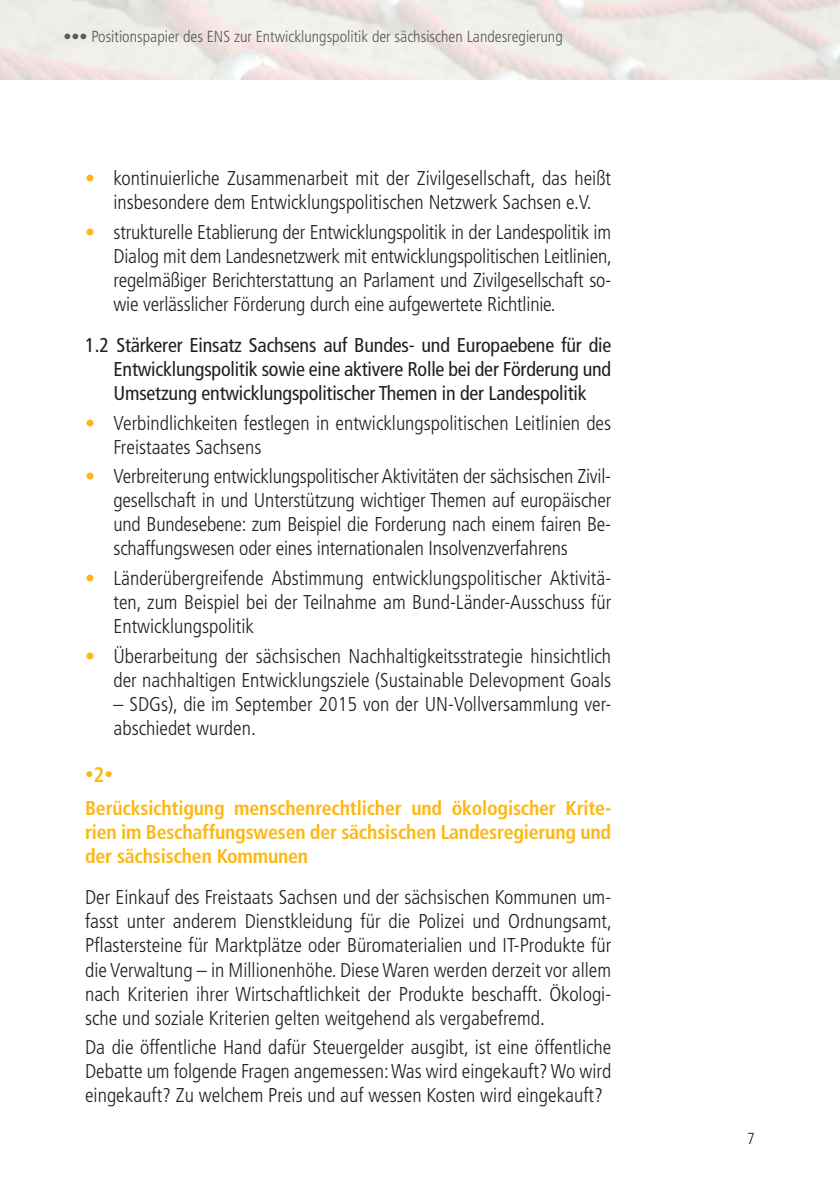
<style>
.page{position:relative;width:840px;height:1191px;background:#fff}
.page>*{position:absolute;margin:0;border:0;box-sizing:border-box;transform-origin:0 0}
.t1{font:24px "Times New Roman";color:#fcb814}
.t2{font:300 condensed 20px/24px "Frutiger";color:#231f20;text-align:justify}
.t3{font:condensed 20px/24px "Frutiger";letter-spacing:-.01em;color:#231f20;text-align:justify}
.t4{font:700 condensed 20px/24px "Frutiger";letter-spacing:-.01em;color:#fcb814;text-align:justify}
.t5{font:300 condensed 16px "Frutiger";color:#57585a}
.t6{font:300 condensed 16px "Frutiger";color:#231f20}
.s1{color:#fcb814}
.s2{font-family:"Frutiger";font-weight:700;font-stretch:condensed;font-size:21px}
</style>
<div class="page">
<p class="t5" style="left:63px;top:28px;width:500px">••• Positionspapier des ENS zur Entwicklungspolitik der sächsischen Landesregierung</p>
<p class="t2" style="left:85px;top:166px;width:527px;text-align:center"><span class="s1">•</span> kontinuierliche Zusammenarbeit mit der Zivilgesellschaft, das heißt insbesondere dem Entwicklungspolitischen Netzwerk Sachsen e.V.</p>
<p class="t2" style="left:113px;top:220px;width:499px;text-indent:-28px"><span class="s1">•</span> strukturelle Etablierung der Entwicklungspolitik in der Landespolitik im Dialog mit dem Landesnetzwerk mit entwicklungspolitischen Leitlinien, regelmäßiger Berichterstattung an Parlament und Zivilgesellschaft so&shy;wie verlässlicher Förderung durch eine aufgewertete Richtlinie.</p>
<p class="t3" style="left:113px;top:333px;width:499px;text-indent:-28px">1.2 Stärkerer Einsatz Sachsens auf Bundes- und Europaebene für die Entwicklungspolitik sowie eine aktivere Rolle bei der Förderung und Umsetzung entwicklungspolitischer Themen in der Landespolitik</p>
<p class="t2" style="left:113px;top:411px;width:499px;text-indent:-28px"><span class="s1">•</span> Verbindlichkeiten festlegen in entwicklungspolitischen Leitlinien des<br>Freistaates Sachsens</p>
<p class="t2" style="left:113px;top:464px;width:499px;text-indent:-28px"><span class="s1">•</span> Verbreiterung entwicklungspolitischer Aktivitäten der sächsischen Zivil&shy;gesellschaft in und Unterstützung wichtiger Themen auf europäischer und Bundesebene: zum Beispiel die Forderung nach einem fairen Be&shy;schaffungswesen oder eines internationalen Insolvenzverfahrens</p>
<p class="t2" style="left:113px;top:566px;width:499px;text-indent:-28px"><span class="s1">•</span> Länderübergreifende Abstimmung entwicklungspolitischer Aktivitä&shy;ten, zum Beispiel bei der Teilnahme am Bund-Länder-Ausschuss für Entwicklungspolitik</p>
<p class="t2" style="left:85px;top:644px;width:527px;text-align:right"><span class="s1">•</span> Überarbeitung der sächsischen Nachhaltigkeitsstrategie hinsichtlich der nachhaltigen Entwicklungsziele (Sustainable Delevopment Goals</p>
<p class="t2" style="left:113px;top:692px;width:499px">– SDGs), die im September 2015 von der UN-Vollversammlung ver&shy;abschiedet wurden.</p>
<p class="t1" style="left:85px;top:758px;width:29px">•<span class="s2">2</span>•</p>
<p class="t4" style="left:85px;top:796px;width:527px">Berücksichtigung menschenrechtlicher und ökologischer Krite&shy;rien im Beschaffungswesen der sächsischen Landesregierung und der sächsischen Kommunen</p>
<p class="t2" style="left:85px;top:886px;width:528px">Der Einkauf des Freistaats Sachsen und der sächsischen Kommunen um&shy;fasst unter anderem Dienstkleidung für die Polizei und Ordnungsamt, Pflastersteine für Marktplätze oder Büromaterialien und IT-Produkte für die Verwaltung – in Millionenhöhe. Diese Waren werden derzeit vor allem nach Kriterien ihrer Wirtschaftlichkeit der Produkte beschafft. Ökologi&shy;sche und soziale Kriterien gelten weitgehend als vergabefremd.</p>
<p class="t2" style="left:85px;top:1035px;width:527px">Da die öffentliche Hand dafür Steuergelder ausgibt, ist eine öffentliche Debatte um folgende Fragen angemessen: Was wird eingekauft? Wo wird eingekauft? Zu welchem Preis und auf wessen Kosten wird eingekauft?</p>
<p class="t6" style="left:746px;top:1129px;width:9px">7</p>
</div>
